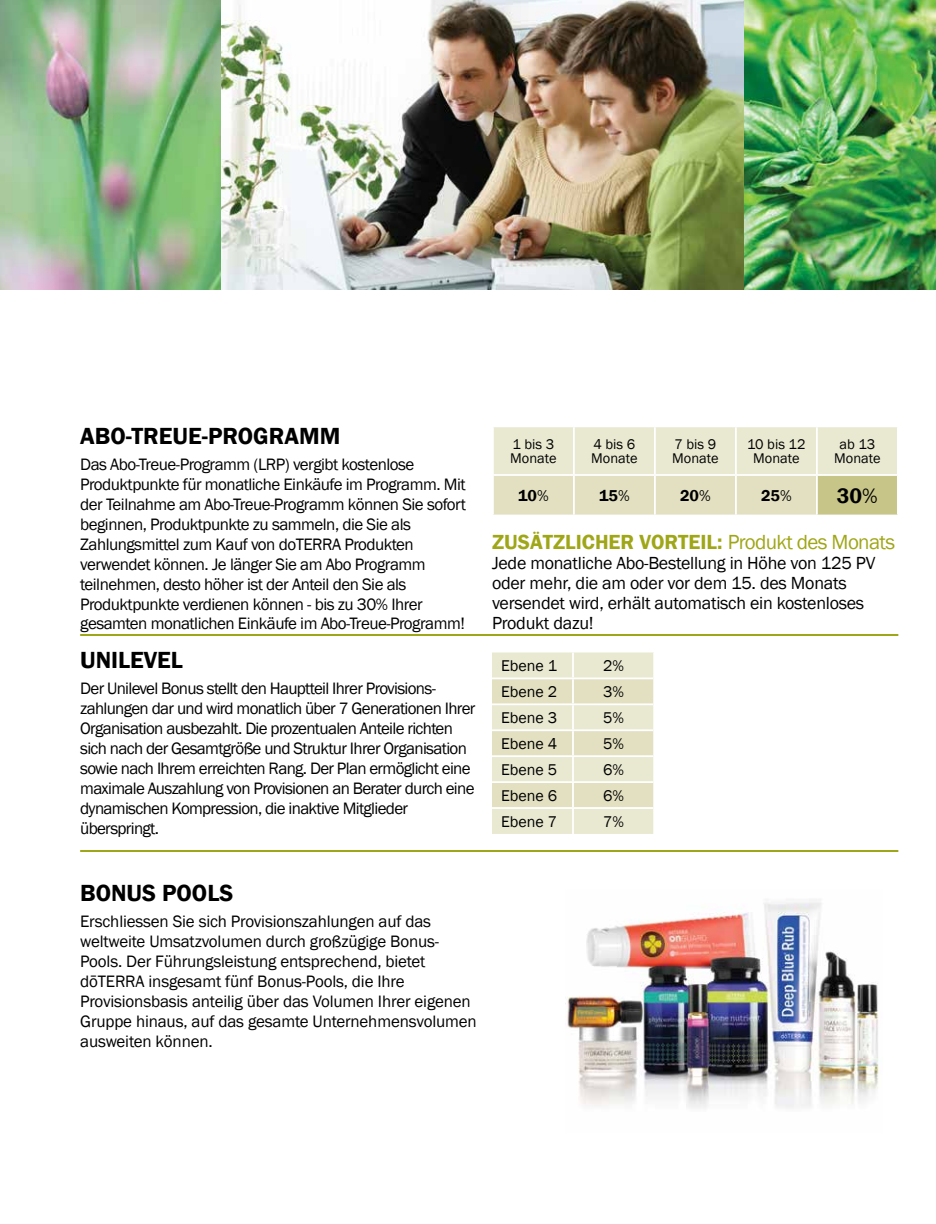
<style>
.page{position:relative;width:936px;height:1224px;background:#fff}
.page>*{position:absolute;margin:0;border:0;box-sizing:border-box;transform-origin:0 0}
.t1{font:600 24px "Franklin Gothic";color:#000}
.t2{font:600 21.6px "Franklin Gothic";color:#000}
.t3{font:600 21px "Franklin Gothic";color:#9fa617}
.t4{font:18px/20px "Franklin Gothic";letter-spacing:-.015em;color:#000}
.t5{font:17px/20px "Franklin Gothic";letter-spacing:-.03em;color:#000}
.t6{font:17px/20px "Franklin Gothic";letter-spacing:-.01em;color:#000}
.t7{font:600 16.2px "Franklin Gothic";color:#000}
.t8{font:16px "Franklin Gothic";color:#000}
.t9{font:14.4px/14px "Franklin Gothic";color:#000}
.s1{font-weight:400}
</style>
<div class="page">
<svg style="left:494px;top:427px;width:403px;height:88px;background:#e6e5cb"></svg>
<div style="left:817px;top:475px;width:81px;height:40px;background:#c7c587"></div>
<hr style="left:573px;top:427px;width:2px;height:47px;background:#fff">
<hr style="left:654px;top:427px;width:2px;height:47px;background:#fff">
<hr style="left:735px;top:427px;width:2px;height:47px;background:#fff">
<hr style="left:816px;top:427px;width:2px;height:47px;background:#fff">
<hr style="left:492px;top:474px;width:82px;height:2px;background:#fff">
<hr style="left:574px;top:474px;width:81px;height:2px;background:#fff">
<hr style="left:573px;top:476px;width:2px;height:39px;background:#fff">
<hr style="left:655px;top:474px;width:81px;height:2px;background:#fff">
<hr style="left:654px;top:476px;width:2px;height:39px;background:#fff">
<hr style="left:736px;top:474px;width:81px;height:2px;background:#fff">
<hr style="left:735px;top:476px;width:2px;height:39px;background:#fff">
<hr style="left:817px;top:474px;width:82px;height:2px;background:#fff">
<hr style="left:816px;top:476px;width:2px;height:39px;background:#fff">
<hr style="left:897px;top:476px;width:2px;height:39px;background:#fff">
<hr style="left:80px;top:634px;width:818px;height:2px;background:#9fa617">
<hr style="left:80px;top:850px;width:818px;height:2px;background:#9fa617">
<svg style="left:492px;top:652px;width:161px;height:182px;background:#e6e4ca"></svg>
<hr style="left:572px;top:652px;width:2px;height:26px;background:#fff">
<hr style="left:492px;top:678px;width:81px;height:1px;background:#fff">
<hr style="left:573px;top:678px;width:80px;height:1px;background:#fff">
<hr style="left:572px;top:679px;width:2px;height:24px;background:#fff">
<hr style="left:492px;top:703px;width:81px;height:2px;background:#fff">
<hr style="left:573px;top:703px;width:80px;height:2px;background:#fff">
<hr style="left:572px;top:705px;width:2px;height:24px;background:#fff">
<hr style="left:492px;top:729px;width:81px;height:2px;background:#fff">
<hr style="left:573px;top:729px;width:80px;height:2px;background:#fff">
<hr style="left:572px;top:731px;width:2px;height:24px;background:#fff">
<hr style="left:492px;top:755px;width:81px;height:2px;background:#fff">
<hr style="left:573px;top:755px;width:80px;height:2px;background:#fff">
<hr style="left:572px;top:757px;width:2px;height:24px;background:#fff">
<hr style="left:492px;top:781px;width:81px;height:2px;background:#fff">
<hr style="left:573px;top:781px;width:80px;height:2px;background:#fff">
<hr style="left:572px;top:783px;width:2px;height:24px;background:#fff">
<hr style="left:492px;top:807px;width:81px;height:2px;background:#fff">
<hr style="left:573px;top:807px;width:80px;height:2px;background:#fff">
<hr style="left:572px;top:809px;width:2px;height:25px;background:#fff">
<img style="left:221px;top:0;width:523px;height:289px">
<img style="left:744px;top:0;width:192px;height:289px">
<img style="left:0;top:0;width:221px;height:289px">
<img style="left:567px;top:900px;width:312px;height:208px">
<h1 class="t1" style="left:80px;top:426px;width:262px">ABO-TREUE-PROGRAMM</h1>
<p class="t5" style="left:80px;top:454px;width:387px">Das Abo-Treue-Programm (LRP) vergibt kostenlose Produktpunkte für monatliche Einkäufe im Programm. Mit der Teilnahme am Abo-Treue-Programm können Sie sofort beginnen, Produktpunkte zu sammeln, die Sie als Zahlungsmittel zum kauf von doTERRA Produkten verwendet können. Je länger Sie am Abo Programm teilnehmen, desto höher ist der Anteil den Sie als Produktpunkte verdienen können - bis zu 30% ihrer gesamten monatlichen Einkäufe im Abo-Treue-Programm!</p>
<h1 class="t1" style="left:80px;top:650px;width:104px">UNILEVEL</h1>
<p class="t5" style="left:80px;top:679px;width:397px">Der Unilevel Bonus stellt den Hauptteil Ihrer Provisions&shy;zahlungen dar und wird monatlich über 7 Generationen Ihrer organisation ausbezahlt. Die prozentualen Anteile richten sich nach der Gesamtgröße und struktur ihrer organisation sowie nach ihrem erreichten Rang. Der Plan ermöglicht eine maximale Auszahlung von Provisionen an Berater durch eine dynamischen kompression, die inaktive Mitglieder überspringt.</p>
<p class="t9" style="left:510px;top:437px;width:48px">1 bis 3<br>Monate</p>
<p class="t9" style="left:591px;top:438px;width:48px">4 bis 6<br>Monate</p>
<p class="t9" style="left:672px;top:438px;width:48px">7 bis 9<br>Monate</p>
<p class="t9" style="left:747px;top:437px;width:60px;text-align:center">10 bis 12<br>Monate</p>
<p class="t9" style="left:834px;top:437px;width:48px;text-align:center">ab 13<br>Monate</p>
<p class="t7" style="left:518px;top:489px;width:32px">10<span class="s1">%</span></p>
<p class="t7" style="left:599px;top:489px;width:32px">15<span class="s1">%</span></p>
<p class="t7" style="left:680px;top:489px;width:32px">20<span class="s1">%</span></p>
<p class="t7" style="left:761px;top:489px;width:32px">25<span class="s1">%</span></p>
<p class="t2" style="left:837px;top:487px;width:42px">30<span class="s1">%</span></p>
<p class="t3" style="left:492px;top:534px;width:405px">ZUSÄTZLICHER VORTEIL: <span class="s1">Produkt des Monats</span></p>
<p class="t4" style="left:492px;top:554px;width:385px">Jede monatliche Abo-Bestellung in Höhe von 125 PV oder mehr, die am oder vor dem 15. des Monats versendet wird, erhält automatisch ein kostenloses Produkt dazu!</p>
<p class="t8" style="left:501px;top:659px;width:58px">Ebene 1</p>
<p class="t8" style="left:603px;top:656px;width:22px">2%</p>
<p class="t8" style="left:501px;top:685px;width:58px">Ebene 2</p>
<p class="t8" style="left:603px;top:682px;width:22px">3%</p>
<p class="t8" style="left:501px;top:708px;width:58px">Ebene 3</p>
<p class="t8" style="left:603px;top:708px;width:22px">5%</p>
<p class="t8" style="left:501px;top:737px;width:58px">Ebene 4</p>
<p class="t8" style="left:603px;top:734px;width:22px">5%</p>
<p class="t8" style="left:501px;top:763px;width:58px">Ebene 5</p>
<p class="t8" style="left:603px;top:759px;width:22px">6%</p>
<p class="t8" style="left:501px;top:789px;width:58px">Ebene 6</p>
<p class="t8" style="left:603px;top:785px;width:22px">6%</p>
<p class="t8" style="left:501px;top:815px;width:58px">Ebene 7</p>
<p class="t8" style="left:603px;top:811px;width:22px">7%</p>
<h1 class="t1" style="left:80px;top:883px;width:155px">BONUS POOLS</h1>
<p class="t6" style="left:80px;top:912px;width:398px">Erschliessen Sie sich Provisionszahlungen auf das weltweite Umsatzvolumen durch großzügige Bonus-Pools. Der Führungsleistung entsprechend, bietet dōTERRA insgesamt fünf Bonus-Pools, die ihre Provisionsbasis anteilig über das Volumen Ihrer eigenen Gruppe hinaus, auf das gesamte Unternehmensvolumen ausweiten können.</p>
</div>
